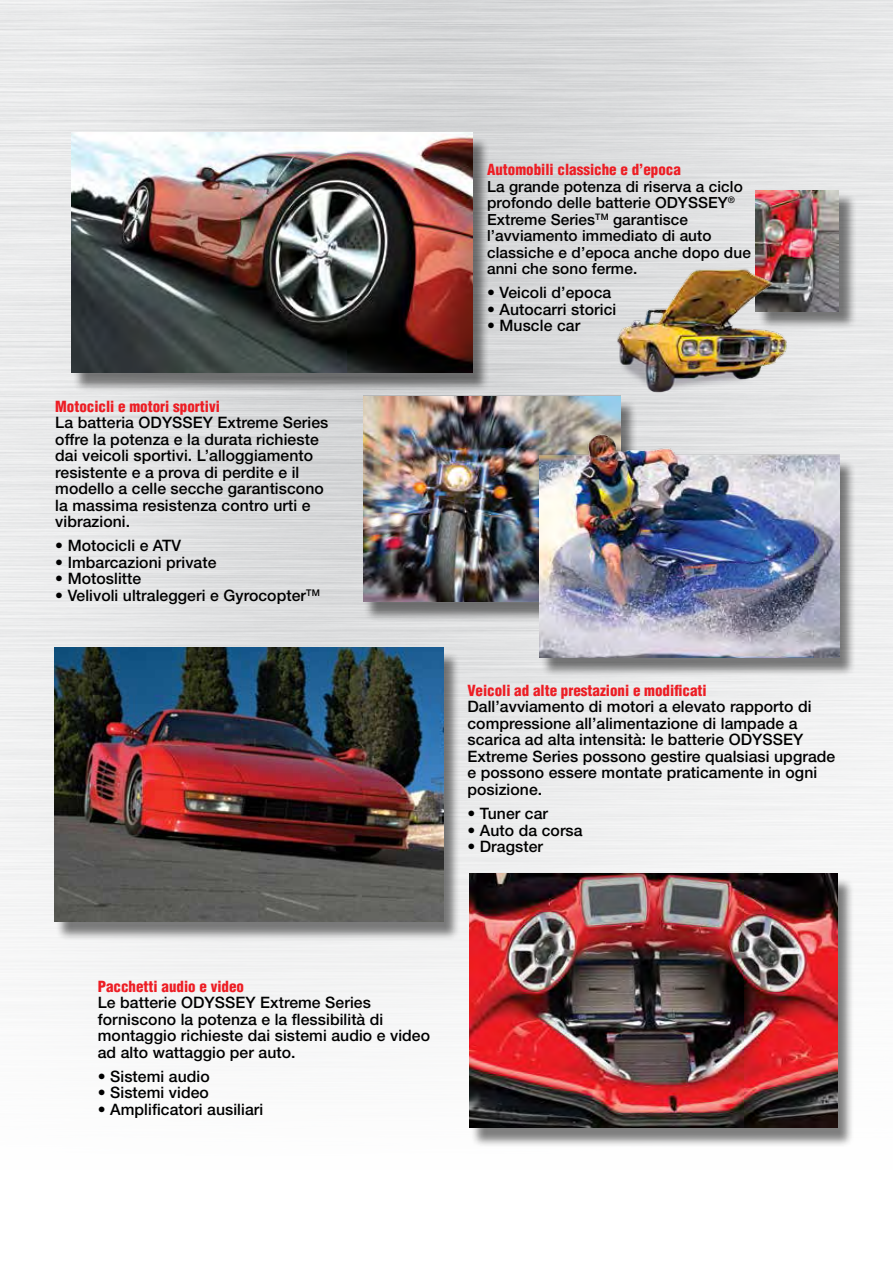
<style>
.page{position:relative;width:893px;height:1263px;background:#fff}
.page>*{position:absolute;margin:0;border:0;box-sizing:border-box;transform-origin:0 0}
.t1{font:500 15.75px/16.5px "Helvetica Neue";letter-spacing:.005em;color:#000}
.t2{font:500 15.3px/16.5px "Helvetica Neue";letter-spacing:.005em;color:#000}
.t3{font:900 condensed 15px "Helvetica";color:#ed1d24}
</style>
<div class="page">
<img style="left:0;top:0;width:893px;height:1128px">
<div style="left:72px;top:136px;width:417px;height:257px;background:#000;opacity:.5"></div>
<img style="left:72px;top:132px;width:401px;height:241px">
<div style="left:55px;top:651px;width:406px;height:290px;background:#000;opacity:.5"></div>
<img style="left:55px;top:647px;width:389px;height:274px">
<div style="left:470px;top:877px;width:384px;height:270px;background:#000;opacity:.5"></div>
<img style="left:470px;top:873px;width:367px;height:254px">
<div style="left:363px;top:399px;width:275px;height:223px;background:#000;opacity:.5"></div>
<img style="left:363px;top:396px;width:258px;height:205px">
<div style="left:540px;top:438px;width:316px;height:240px;background:#000;opacity:.5"></div>
<img style="left:539px;top:411px;width:300px;height:246px">
<div style="left:758px;top:193px;width:100px;height:137px;background:#000;opacity:.5"></div>
<img style="left:755px;top:190px;width:84px;height:121px">
<img style="left:599px;top:246px;width:204px;height:158px">
<p class="t3" style="left:55px;top:397px;width:166px">Motocicli e motori sportivi</p>
<p class="t1" style="left:55px;top:414px;width:275px">La batteria ODYSSEY Extreme Series offre la potenza e la durata richieste dai veicoli sportivi. L’alloggiamento resistente e a prova di perdite e il modello a celle secche garantiscono la massima resistenza contro urti e vibrazioni.</p>
<p class="t1" style="left:55px;top:537px;width:127px">• Motocicli e ATV</p>
<p class="t1" style="left:55px;top:554px;width:163px">• Imbarcazioni private</p>
<p class="t1" style="left:55px;top:570px;width:88px">• Motoslitte</p>
<p class="t1" style="left:55px;top:587px;width:266px">• Velivoli ultraleggeri e Gyrocopter<sup>TM</sup></p>
<p class="t3" style="left:487px;top:160px;width:195px">Automobili classiche e d’epoca</p>
<p class="t2" style="left:487px;top:178px;width:265px">La grande potenza di riserva a ciclo profondo delle batterie ODYSSEY<sup>®<br></sup>Extreme Series<sup>TM</sup> garantisce l’avviamento immediato di auto classiche e d’epoca anche dopo due anni che sono ferme.</p>
<p class="t1" style="left:487px;top:284px;width:126px">• Veicoli d’epoca</p>
<p class="t1" style="left:487px;top:301px;width:131px">• Autocarri storici</p>
<p class="t1" style="left:487px;top:317px;width:95px">• Muscle car</p>
<p class="t3" style="left:467px;top:681px;width:241px">Veicoli ad alte prestazioni e modificati</p>
<p class="t1" style="left:467px;top:698px;width:369px">Dall’avviamento di motori a elevato rapporto di compressione all’alimentazione di lampade a scarica ad alta intensità: le batterie ODYSSEY Extreme Series possono gestire qualsiasi upgrade e possono essere montate praticamente in ogni posizione.</p>
<p class="t1" style="left:467px;top:805px;width:82px">• Tuner car</p>
<p class="t1" style="left:467px;top:821px;width:117px">• Auto da corsa</p>
<p class="t1" style="left:467px;top:838px;width:77px">• Dragster</p>
<p class="t3" style="left:98px;top:977px;width:148px">Pacchetti audio e video</p>
<p class="t1" style="left:98px;top:994px;width:334px">Le batterie ODYSSEY Extreme Series forniscono la potenza e la flessibilità di montaggio richieste dai sistemi audio e video ad alto wattaggio per auto.</p>
<p class="t1" style="left:98px;top:1067px;width:113px">• Sistemi audio</p>
<p class="t1" style="left:98px;top:1084px;width:113px">• Sistemi video</p>
<p class="t1" style="left:98px;top:1100px;width:167px">• Amplificatori ausiliari</p>
</div>
